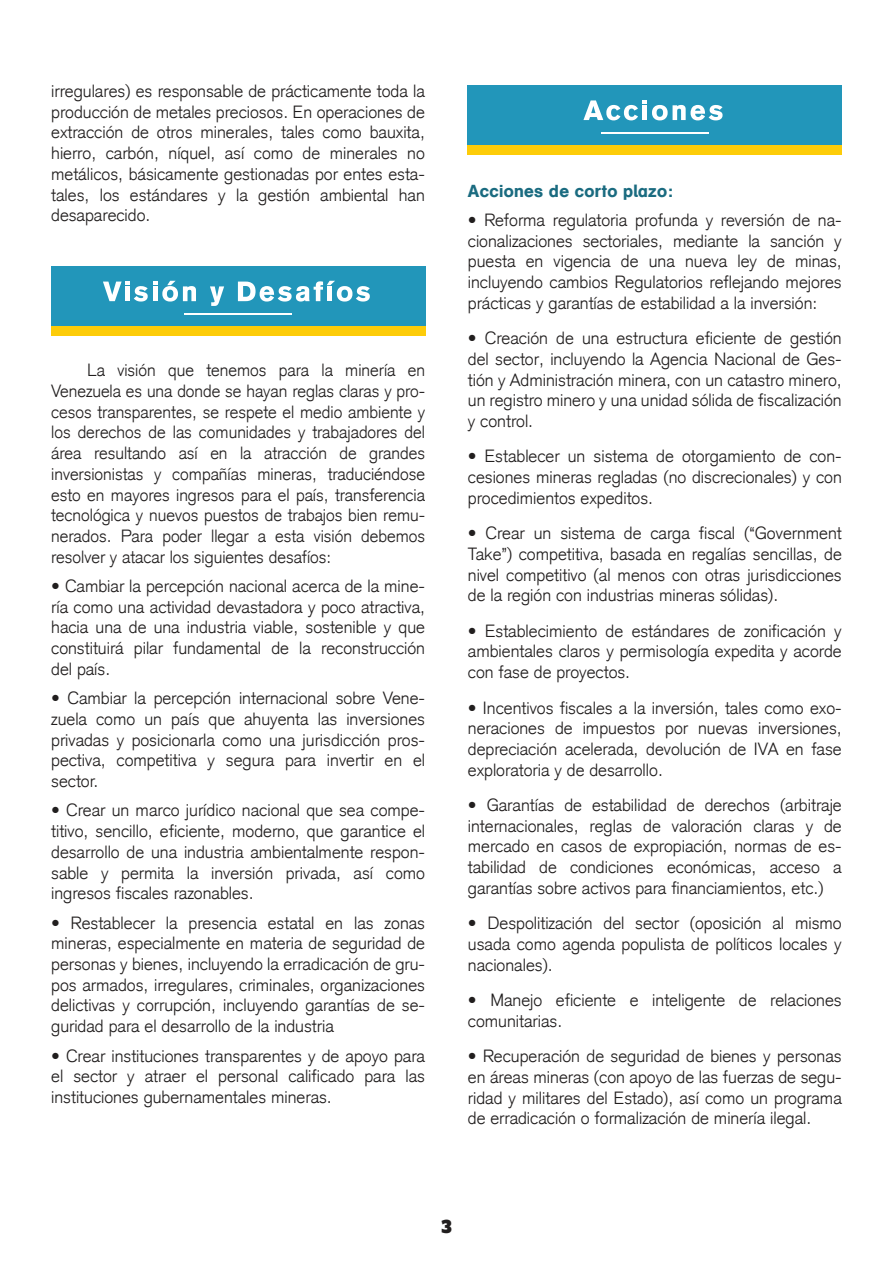
<style>
.page{position:relative;width:893px;height:1263px;background:#fff}
.page>*{position:absolute;margin:0;border:0;box-sizing:border-box;transform-origin:0 0}
.t1{font:300 17.25px/20.7px "Akzidenz Grotesk CE";color:#211e1e;text-align:justify}
.t2{font:500 17.25px "AG Schulbuch BQ";letter-spacing:.02em;color:#1a6b80}
.t3{font:16.5px "Alfa Slab One";color:#211e1e}
.s1{font-weight:400}
</style>
<div class="page">
<div style="left:51px;top:266px;width:374px;height:62px;background:#2296ba"></div>
<div style="left:51px;top:326px;width:374px;height:9px;background:#fdcc09"></div>
<hr style="left:184px;top:314px;width:108px;height:1px;background:#fff">
<svg style="left:103px;top:281px;width:93px;height:21px"></svg>
<svg style="left:210px;top:286px;width:14px;height:20px"></svg>
<svg style="left:238px;top:281px;width:132px;height:21px"></svg>
<div style="left:467px;top:85px;width:375px;height:61px;background:#2296ba"></div>
<div style="left:467px;top:145px;width:375px;height:9px;background:#fdcc09"></div>
<svg style="left:583px;top:100px;width:140px;height:20px"></svg>
<hr style="left:601px;top:133px;width:108px;height:1px;background:#fff">
<p class="t1" style="left:51px;top:81px;width:375px">irregulares) es responsable de prácticamente toda la producción de metales preciosos. En operaciones de extracción de otros minerales, tales como bauxita, hierro, carbón, níquel, así como de minerales no metálicos, básicamente gestionadas por entes esta&shy;tales, los estándares y la gestión ambiental han desaparecido.</p>
<p class="t1" style="left:51px;top:360px;width:376px;text-indent:36px">La visión que tenemos para la minería en Venezuela es una donde se hayan reglas claras y pro&shy;cesos transparentes, se respete el medio ambiente y los derechos de las comunidades y trabajadores del área resultando así en la atracción de grandes inversionistas y compañías mineras, traduciéndose esto en mayores ingresos para el país, transferencia tecnológica y nuevos puestos de trabajos bien remu&shy;nerados. Para poder llegar a esta visión debemos resolver y atacar los siguientes desafíos:</p>
<p class="t1" style="left:51px;top:575px;width:375px"><span class="s1">•</span> Cambiar la percepción nacional acerca de la mine&shy;ría como una actividad devastadora y poco atractiva, hacia una de una industria viable, sostenible y que constituirá pilar fundamental de la reconstrucción del país.</p>
<p class="t1" style="left:51px;top:688px;width:375px"><span class="s1">•</span> Cambiar la percepción internacional sobre Vene&shy;zuela como un país que ahuyenta las inversiones privadas y posicionarla como una jurisdicción pros&shy;pectiva, competitiva y segura para invertir en el sector.</p>
<p class="t1" style="left:51px;top:800px;width:375px"><span class="s1">•</span> Crear un marco jurídico nacional que sea compe&shy;titivo, sencillo, eficiente, moderno, que garantice el desarrollo de una industria ambientalmente respon&shy;sable y permita la inversión privada, así como ingresos fiscales razonables.</p>
<p class="t1" style="left:51px;top:912px;width:375px"><span class="s1">•</span> Restablecer la presencia estatal en las zonas mineras, especialmente en materia de seguridad de personas y bienes, incluyendo la erradicación de gru&shy;pos armados, irregulares, criminales, organizaciones delictivas y corrupción, incluyendo garantías de se&shy;guridad para el desarrollo de la industria</p>
<p class="t1" style="left:51px;top:1045px;width:375px"><span class="s1">•</span> Crear instituciones transparentes y de apoyo para el sector y atraer el personal calificado para las instituciones gubernamentales mineras.</p>
<p class="t2" style="left:468px;top:180px;width:206px">Acciones de corto plazo:</p>
<p class="t1" style="left:468px;top:209px;width:375px">• Reforma regulatoria profunda y reversión de na&shy;cionalizaciones sectoriales, mediante la sanción y puesta en vigencia de una nueva ley de minas, incluyendo cambios Regulatorios reflejando mejores prácticas y garantías de estabilidad a la inversión:</p>
<p class="t1" style="left:468px;top:328px;width:375px">• Creación de una estructura eficiente de gestión del sector, incluyendo la Agencia Nacional de Ges&shy;tión y Administración minera, con un catastro minero, un registro minero y una unidad sólida de fiscalización y control.</p>
<p class="t1" style="left:468px;top:446px;width:375px">• Establecer un sistema de otorgamiento de con&shy;cesiones mineras regladas (no discrecionales) y con procedimientos expeditos.</p>
<p class="t1" style="left:468px;top:523px;width:375px">• Crear un sistema de carga fiscal (“Government Take”) competitiva, basada en regalías sencillas, de nivel competitivo (al menos con otras jurisdicciones de la región con industrias mineras sólidas).</p>
<p class="t1" style="left:468px;top:620px;width:375px">• Establecimiento de estándares de zonificación y ambientales claros y permisología expedita y acorde con fase de proyectos.</p>
<p class="t1" style="left:468px;top:697px;width:375px">• Incentivos fiscales a la inversión, tales como exo&shy;neraciones de impuestos por nuevas inversiones, depreciación acelerada, devolución de IVA en fase exploratoria y de desarrollo.</p>
<p class="t1" style="left:468px;top:794px;width:375px">• Garantías de estabilidad de derechos (arbitraje internacionales, reglas de valoración claras y de mercado en casos de expropiación, normas de es&shy;tabilidad de condiciones económicas, acceso a garantías sobre activos para financiamientos, etc.)</p>
<p class="t1" style="left:468px;top:913px;width:375px">• Despolitización del sector (oposición al mismo usada como agenda populista de políticos locales y nacionales).</p>
<p class="t1" style="left:468px;top:989px;width:375px">• Manejo eficiente e inteligente de relaciones comunitarias.</p>
<p class="t1" style="left:468px;top:1046px;width:375px">• Recuperación de seguridad de bienes y personas en áreas mineras (con apoyo de las fuerzas de segu&shy;ridad y militares del Estado), así como un programa de erradicación o formalización de minería ilegal.</p>
<p class="t3" style="left:441px;top:1212px;width:12px">3</p>
</div>
